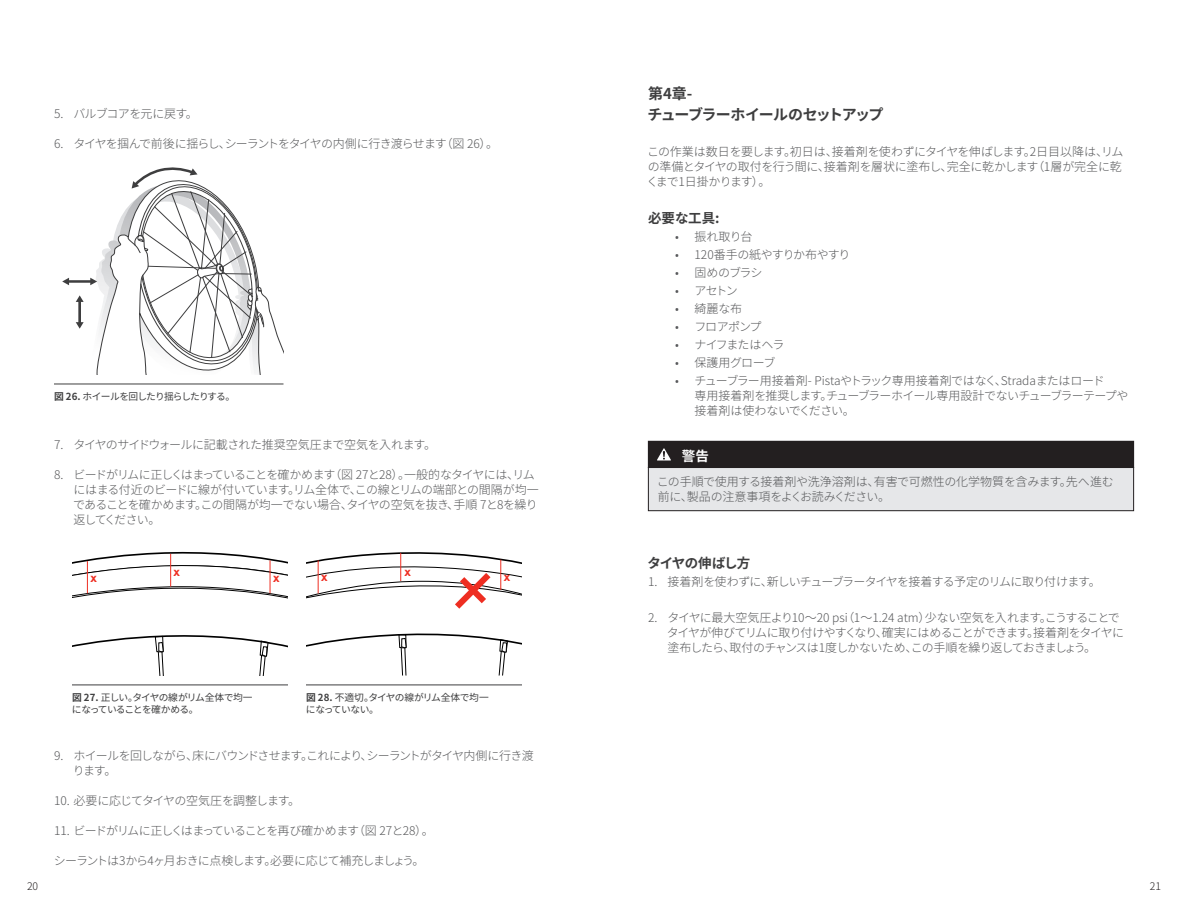
<style>
.page{position:relative;width:1188px;height:918px;background:#fff}
.page>*{position:absolute;margin:0;border:0;box-sizing:border-box;transform-origin:0 0}
.Section_head{font:700 15px "Source Han Sans JP";letter-spacing:-.09em;color:#3e3e3f}
.Subhead{font:700 13.5px "Source Han Sans JP";letter-spacing:-.06em;color:#3e3e3f}
.Subhead-2{font:700 13.5px "Source Han Sans JP";letter-spacing:-.02em;color:#3e3e3f}
.Warning{font:700 13.5px "Source Han Sans JP";color:#fff}
.Bullet___2nd_line_in{font:300 12px/15px "Source Han Sans JP";letter-spacing:-.06em;color:#57585a}
.Body{font:300 12px/15px "Source Han Sans JP";letter-spacing:-.02em;color:#57585a}
.Bullet___2nd_line_in-2{font:300 12px/15px "Source Han Sans JP";letter-spacing:-.035em;color:#57585a}
.Bullet___2nd_line_in-3{font:300 12px "Source Han Sans JP";letter-spacing:-.08em;color:#57585a}
.Bullet___2nd_line_in-4{font:300 12px "Source Han Sans JP";letter-spacing:-.04em;color:#57585a}
.Bullet___2nd_line_in-5{font:300 12px "Source Han Sans JP";letter-spacing:-.025em;color:#57585a}
.Bullet___2nd_line_in-6{font:300 12px "Source Han Sans JP";letter-spacing:-.015em;color:#57585a}
.t1{font:700 12px "Helvetica Neue LT Std";color:#ee2e22}
.t2{font:300 10.5px "Source Han Sans JP";color:#231f20}
.Figure_title{font:9.75px/11.2px "Source Han Sans JP";letter-spacing:-.07em;color:#3e3e3f}
.Figure_title-2{font:9.75px/11.2px "Source Han Sans JP";letter-spacing:-.035em;color:#3e3e3f}
.s1{font-weight:700}
</style>
<div class="page">
<hr style="left:68px;top:280px;width:23px;height:3px;background:#3e3e3f">
<svg style="left:62px;top:278px;width:7px;height:7px"></svg>
<svg style="left:76px;top:167px;width:208px;height:208px"></svg>
<hr style="left:54px;top:384px;width:230px;height:1px;background:#3e3e3f">
<svg style="left:72px;top:635px;width:216px;height:41px"></svg>
<svg style="left:72px;top:551px;width:216px;height:48px"></svg>
<hr style="left:87px;top:561px;width:1px;height:32px;background:#ee2e22">
<hr style="left:170px;top:554px;width:1px;height:33px;background:#ee2e22">
<hr style="left:270px;top:560px;width:1px;height:33px;background:#ee2e22">
<hr style="left:72px;top:685px;width:216px;height:1px;background:#3e3e3f">
<svg style="left:306px;top:633px;width:216px;height:43px"></svg>
<svg style="left:306px;top:552px;width:216px;height:57px"></svg>
<hr style="left:306px;top:685px;width:216px;height:1px;background:#3e3e3f">
<div style="left:648px;top:467px;width:486px;height:44px;background:#e6e7e9"></div>
<div style="left:648px;top:467px;width:486px;height:44px;border:1px solid #231f20"></div>
<div style="left:648px;top:441px;width:486px;height:27px;background:#231f20"></div>
<svg style="left:657px;top:448px;width:14px;height:13px"></svg>
<p class="Bullet___2nd_line_in" style="left:54px;top:106px;width:145px">5. バルブコアを元に戻す。</p>
<p class="Bullet___2nd_line_in" style="left:54px;top:136px;width:446px">6. タイヤを掴んで前後に揺らし、シーラントをタイヤの内側に行き渡らせます（図 26）。</p>
<p class="Figure_title" style="left:54px;top:391px;width:183px"><span class="s1">図 26.</span> ホイールを回したり揺らしたりする。</p>
<p class="Bullet___2nd_line_in-4" style="left:54px;top:438px;width:384px">7. タイヤのサイドウォールに記載された推奨空気圧まで空気を入れます。</p>
<p class="Bullet___2nd_line_in" style="left:73px;top:467px;width:467px;text-indent:-19px">8. ビードがリムに正しくはまっていることを確かめます（図 27と28）。一般的なタイヤには、リムにはまる付近のビードに線が付いています。リム全体で、この線とリムの端部との間隔が均一であることを確かめます。この間隔が均一でない場合、タイヤの空気を抜き、手順 7と8を繰り返してください。</p>
<p class="t1" style="left:90px;top:570px;width:8px">x</p>
<p class="t1" style="left:174px;top:565px;width:8px">x</p>
<p class="t1" style="left:273px;top:570px;width:8px">x</p>
<p class="t1" style="left:321px;top:570px;width:8px">x</p>
<p class="t1" style="left:404px;top:564px;width:8px">x</p>
<p class="t1" style="left:504px;top:570px;width:8px">x</p>
<p class="Figure_title" style="left:72px;top:692px;width:182px"><span class="s1">図 27.</span> 正しい。タイヤの線がリム全体で均一になっていることを確かめる。</p>
<p class="Figure_title-2" style="left:306px;top:692px;width:184px"><span class="s1">図 28.</span> 不適切。タイヤの線がリム全体で均一になっていない。</p>
<p class="Bullet___2nd_line_in" style="left:73px;top:748px;width:462px;text-indent:-19px">9. ホイールを回しながら、床にバウンドさせます。これにより、シーラントがタイヤ内側に行き渡ります。</p>
<p class="Bullet___2nd_line_in" style="left:54px;top:793px;width:248px">10. 必要に応じてタイヤの空気圧を調整します。</p>
<p class="Bullet___2nd_line_in" style="left:54px;top:823px;width:381px">11. ビードがリムに正しくはまっていることを再び確かめます（図 27と28）。</p>
<p class="Bullet___2nd_line_in-3" style="left:54px;top:853px;width:372px">シーラントは3から4ヶ月おきに点検します。必要に応じて補充しましょう。</p>
<p class="Section_head" style="left:648px;top:85px;width:46px">第4章-</p>
<p class="Section_head" style="left:648px;top:106px;width:238px">チューブラーホイールのセットアップ</p>
<p class="Body" style="left:646px;top:144px;width:479px">この作業は数日を要します。初日は、接着剤を使わずにタイヤを伸ばします。2日目以降は、リムの準備とタイヤの取付を行う間に、接着剤を層状に塗布し、完全に乾かします（1層が完全に乾くまで1日掛かります）。</p>
<p class="Subhead-2" style="left:648px;top:211px;width:73px">必要な工具:</p>
<p class="Bullet___2nd_line_in" style="left:675px;top:230px;width:79px">• 振れ取り台</p>
<p class="Bullet___2nd_line_in-5" style="left:675px;top:248px;width:177px">• 120番手の紙やすりか布やすり</p>
<p class="Bullet___2nd_line_in" style="left:675px;top:266px;width:89px">• 固めのブラシ</p>
<p class="Bullet___2nd_line_in" style="left:675px;top:284px;width:64px">• アセトン</p>
<p class="Bullet___2nd_line_in" style="left:675px;top:302px;width:69px">• 綺麗な布</p>
<p class="Bullet___2nd_line_in" style="left:675px;top:320px;width:88px">• フロアポンプ</p>
<p class="Bullet___2nd_line_in" style="left:675px;top:338px;width:111px">• ナイフまたはヘラ</p>
<p class="Bullet___2nd_line_in-6" style="left:675px;top:356px;width:102px">• 保護用グローブ</p>
<p class="Bullet___2nd_line_in-2" style="left:694px;top:374px;width:435px;text-indent:-20px">• チューブラー用接着剤- Pistaやトラック専用接着剤ではなく、Stradaまたはロード<br>専用接着剤を推奨します。チューブラーホイール専用設計でないチューブラーテープや接着剤は使わないでください。</p>
<p class="Warning" style="left:682px;top:448px;width:28px">警告</p>
<p class="Body" style="left:657px;top:475px;width:459px">この手順で使用する接着剤や洗浄溶剤は、有害で可燃性の化学物質を含みます。先へ進む前に、製品の注意事項をよくお読みください。</p>
<p class="Subhead" style="left:648px;top:556px;width:104px">タイヤの伸ばし方</p>
<p class="Bullet___2nd_line_in" style="left:648px;top:574px;width:454px">1. 接着剤を使わずに、新しいチューブラータイヤを接着する予定のリムに取り付けます。</p>
<p class="Bullet___2nd_line_in" style="left:667px;top:610px;width:459px;text-indent:-19px">2. タイヤに最大空気圧より10〜20 psi（1〜1.24 atm）少ない空気を入れます。こうすることでタイヤが伸びてリムに取り付けやすくなり、確実にはめることができます。接着剤をタイヤに塗布したら、取付のチャンスは1度しかないため、この手順を繰り返しておきましょう。</p>
<p class="t2" style="left:27px;top:881px;width:13px">20</p>
<p class="t2" style="left:1150px;top:881px;width:13px">21</p>
</div>
